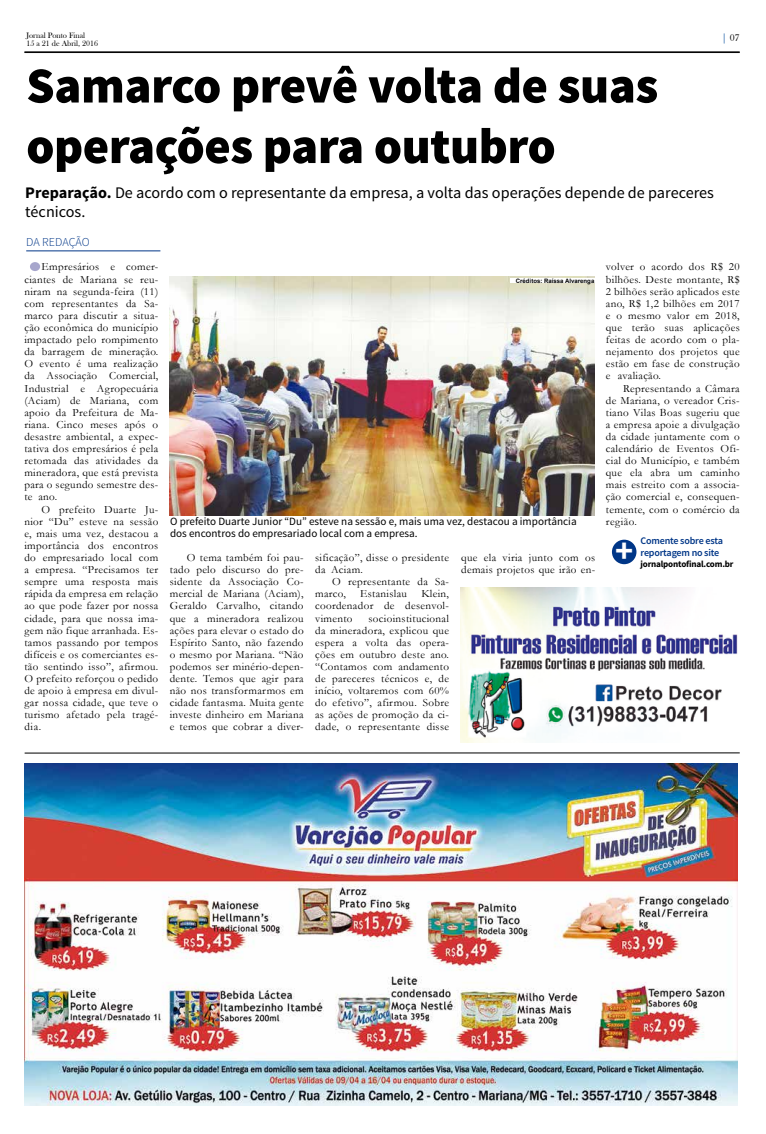
<style>
.page{position:relative;width:766px;height:1134px;background:#fff}
.page>*{position:absolute;margin:0;border:0;box-sizing:border-box;transform-origin:0 0}
.t1{font:900 50.4px/60.5px "Source Sans Pro";letter-spacing:-.01em;color:#000}
.t2{font:700 34.3px "Source Sans Pro";color:#fff}
.t3{font:16.1px/19.4px "Source Sans Pro";color:#000}
.t4{font:300 12.1px "Source Sans Pro";letter-spacing:-.01em;color:#003687}
.t5{font:11.1px/12.1px "Garamond";letter-spacing:.03em;color:#000;text-align:justify}
.t6{font:11.1px/12.1px "Source Sans Pro";color:#000}
.t7{font:600 10.1px/12.1px "Source Sans Pro";letter-spacing:-.02em;color:#003687}
.t8{font:10.1px "Bask Old Face";color:#000}
.t9{font:700 9.1px "Source Sans Pro";letter-spacing:-.02em;color:#000}
.t10{font:8.1px/8.1px "Bask Old Face";color:#000}
.t11{font:700 6.1px "Arial";color:#000}
.s1{color:#004c9c}
.s2{font-weight:700}
</style>
<div class="page">
<hr style="left:24px;top:52px;width:715px;height:1px;background:#000">
<hr style="left:25px;top:752px;width:714px;height:1px;background:#000">
<img style="left:460px;top:587px;width:278px;height:155px">
<hr style="left:26px;top:250px;width:134px;height:1px;background:#003687">
<div style="left:30px;top:262px;width:10px;height:9px;background:#a7a6cc;border-radius:50%"></div>
<div style="left:611px;top:540px;width:25px;height:24px;background:#003687;border-radius:50%"></div>
<img style="left:170px;top:277px;width:424px;height:238px">
<div style="left:510px;top:278px;width:84px;height:5px;background:#fff"></div>
<img style="left:24px;top:763px;width:713px;height:343px">
<p class="t10" style="left:26px;top:32px;width:73px">Jornal Ponto Final<br>15 a 21 de Abril, 2016</p>
<p class="t8" style="left:721px;top:32px;width:19px"><span class="s1">|</span> 07</p>
<h1 class="t1" style="left:26px;top:58px;width:633px">Samarco prevê volta de suas operações para outubro</h1>
<h3 class="t3" style="left:25px;top:183px;width:690px"><span class="s2">Preparação.</span> De acordo com o representante da empresa, a volta das operações depende de pareceres técnicos.</h3>
<p class="t4" style="left:26px;top:235px;width:65px">DA REDAÇÃO</p>
<p class="t5" style="left:24px;top:261px;width:135px;text-indent:17px">Empresários e comer&shy;ciantes de Mariana se reu&shy;niram na segunda-feira (11) com representantes da Sa&shy;marco para discutir a situa&shy;ção econômica do município impactado pelo rompimento da barragem de mineração.<br>O evento é uma realização da Associação Comercial, Industrial e Agropecuária (Aciam) de Mariana, com apoio da Prefeitura de Ma&shy;riana. Cinco meses após o desastre ambiental, a expec&shy;tativa dos empresários é pela retomada das atividades da mineradora, que está prevista para o segundo semestre des&shy;te ano.</p>
<p class="t5" style="left:24px;top:503px;width:135px;text-indent:17px">O prefeito Duarte Ju&shy;nior “Du” esteve na sessão e, mais uma vez, destacou a importância dos encontros do empresariado local com a empresa. “Precisamos ter sempre uma resposta mais rápida da empresa em relação ao que pode fazer por nossa cidade, para que nossa ima&shy;gem não fique arranhada. Es&shy;tamos passando por tempos difíceis e os comerciantes es&shy;tão sentindo isso”, afirmou.<br>O prefeito reforçou o pedido de apoio à empresa em divul&shy;gar nossa cidade, que teve o turismo afetado pela tragé&shy;dia.</p>
<p class="t5" style="left:605px;top:261px;width:135px">volver o acordo dos R$ 20 bilhões. Deste montante, R$ 2 bilhões serão aplicados este ano, R$ 1,2 bilhões em 2017 e o mesmo valor em 2018, que terão suas aplicações feitas de acordo com o pla&shy;nejamento dos projetos que estão em fase de construção e avaliação.</p>
<p class="t5" style="left:605px;top:382px;width:135px;text-indent:17px">Representando a Câmara de Mariana, o vereador Cris&shy;tiano Vilas Boas sugeriu que a empresa apoie a divulgação da cidade juntamente com o calendário de Eventos Ofi&shy;cial do Município, e também que ela abra um caminho mais estreito com a associa&shy;ção comercial e, consequen&shy;temente, com o comércio da região.</p>
<h2 class="t2" style="left:615px;top:529px;width:20px">+</h2>
<p class="t7" style="left:640px;top:535px;width:84px">Comente sobre esta reportagem no site</p>
<p class="t9" style="left:640px;top:558px;width:94px">jornalpontofinal.com.br</p>
<p class="t11" style="left:515px;top:276px;width:80px">Créditos: Raíssa Alvarenga</p>
<p class="t6" style="left:170px;top:515px;width:408px">O prefeito Duarte Junior “Du” esteve na sessão e, mais uma vez, destacou a importância dos encontros do empresariado local com a empresa.</p>
<p class="t5" style="left:170px;top:551px;width:135px;text-indent:17px">O tema também foi pau&shy;tado pelo discurso do pre&shy;sidente da Associação Co&shy;mercial de Mariana (Aciam), Geraldo Carvalho, citando que a mineradora realizou ações para elevar o estado do Espírito Santo, não fazendo o mesmo por Mariana. “Não podemos ser minério-depen&shy;dente. Temos que agir para não nos transformarmos em cidade fantasma. Muita gente investe dinheiro em Mariana e temos que cobrar a diver-</p>
<p class="t5" style="left:315px;top:551px;width:135px">sificação”, disse o presidente da Aciam.</p>
<p class="t5" style="left:461px;top:551px;width:135px">que ela viria junto com os demais projetos que irão en-</p>
<p class="t5" style="left:315px;top:575px;width:135px;text-indent:17px">O representante da Sa&shy;marco,</p>
<p class="t5" style="left:315px;top:587px;width:135px;text-indent:106px">Klein, coordenador de desenvol&shy;vimento</p>
<p class="t5" style="left:360px;top:587px;width:48px">Estanislau</p>
<p class="t5" style="left:315px;top:612px;width:135px;text-indent:53px">socioinstitucional da mineradora, explicou que espera a volta das opera&shy;ções em outubro deste ano. “Contamos com andamento de pareceres técnicos e, de início, voltaremos com 60% do efetivo”, afirmou. Sobre as ações de promoção da ci&shy;dade, o representante disse</p>
</div>
